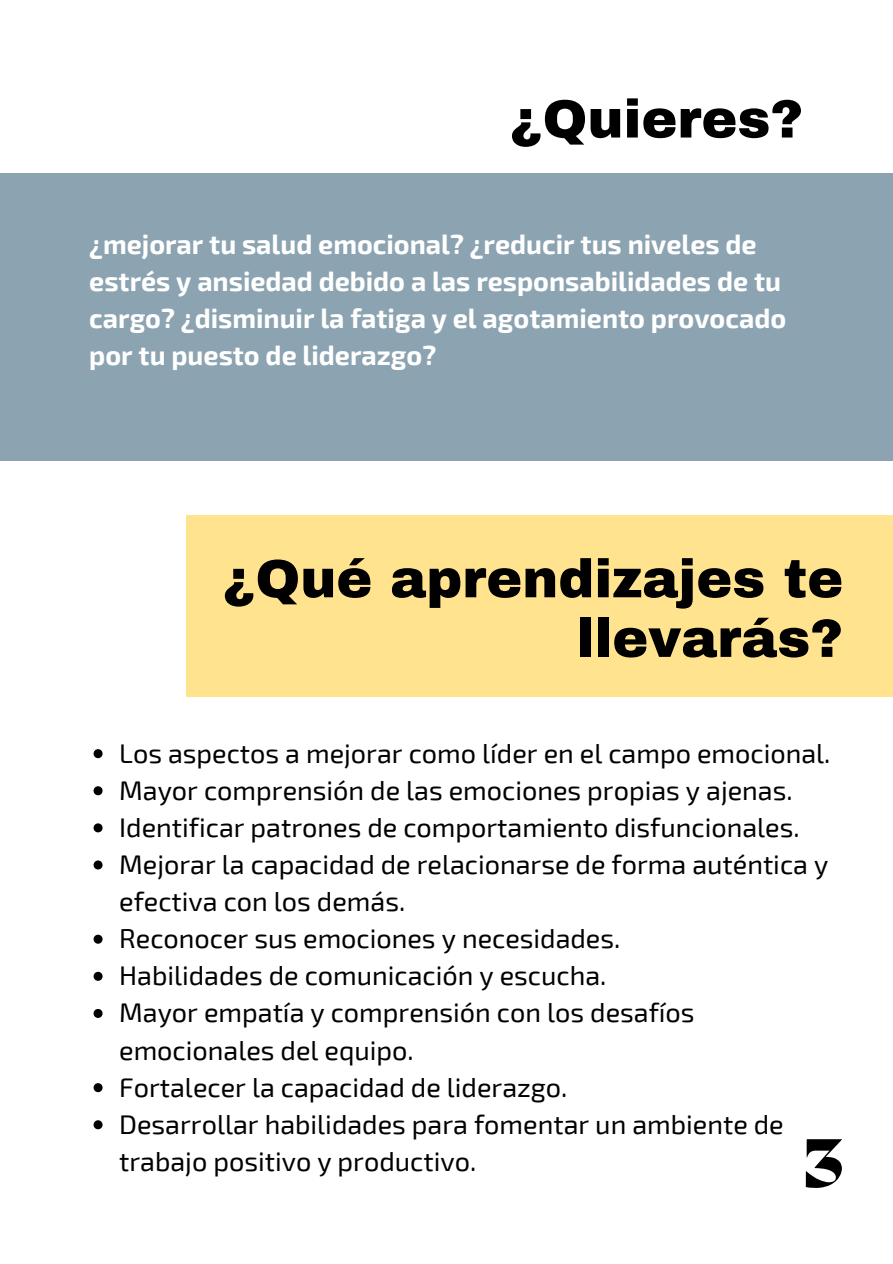
<style>
.page{position:relative;width:893px;height:1264px;background:#fff}
.page>*{position:absolute;margin:0;border:0;box-sizing:border-box;transform-origin:0 0}
.t1{font:800 72px "Migra";color:#000}
.t2{font:900 54px/59.6px "Archivo";color:#000;text-align:right}
.t3{font:27px/37px "Exo 2";color:#000}
.t4{font:700 27px/37px "Exo 2";color:#fff}
</style>
<div class="page">
<div style="left:0;top:174px;width:892px;height:287px;background:#8ca3b1"></div>
<svg style="left:94px;top:749px;width:9px;height:9px"></svg>
<svg style="left:94px;top:786px;width:9px;height:9px"></svg>
<svg style="left:94px;top:823px;width:9px;height:9px"></svg>
<svg style="left:94px;top:860px;width:9px;height:9px"></svg>
<svg style="left:94px;top:934px;width:9px;height:9px"></svg>
<svg style="left:94px;top:971px;width:9px;height:9px"></svg>
<svg style="left:94px;top:1009px;width:9px;height:8px"></svg>
<svg style="left:94px;top:1083px;width:9px;height:9px"></svg>
<svg style="left:94px;top:1120px;width:9px;height:9px"></svg>
<div style="left:186px;top:515px;width:706px;height:181px;background:#ffe38f"></div>
<p class="t2" style="left:509px;top:90px;width:295px">¿Quieres?</p>
<p class="t4" style="left:89px;top:224px;width:698px">¿mejorar tu salud emocional? ¿reducir tus niveles de estrés y ansiedad debido a las responsabilidades de tu cargo? ¿disminuir la fatiga y el agotamiento provocado por tu puesto de liderazgo?</p>
<p class="t2" style="left:222px;top:549px;width:622px">¿Qué aprendizajes te llevarás?</p>
<p class="t3" style="left:119px;top:733px;width:712px">Los aspectos a mejorar como líder en el campo emocional.</p>
<p class="t3" style="left:119px;top:770px;width:675px">Mayor comprensión de las emociones propias y ajenas.</p>
<p class="t3" style="left:119px;top:807px;width:682px">Identificar patrones de comportamiento disfuncionales.</p>
<p class="t3" style="left:119px;top:844px;width:710px">Mejorar la capacidad de relacionarse de forma auténtica y efectiva con los demás.</p>
<p class="t3" style="left:119px;top:918px;width:502px">Reconocer sus emociones y necesidades.</p>
<p class="t3" style="left:119px;top:956px;width:488px">Habilidades de comunicación y escucha.</p>
<p class="t3" style="left:119px;top:993px;width:577px">Mayor empatía y comprensión con los desafíos emocionales del equipo.</p>
<p class="t3" style="left:119px;top:1067px;width:449px">Fortalecer la capacidad de liderazgo.</p>
<p class="t3" style="left:119px;top:1104px;width:666px">Desarrollar habilidades para fomentar un ambiente de trabajo positivo y productivo.</p>
<p class="t1" style="left:802px;top:1129px;width:42px">3</p>
</div>
